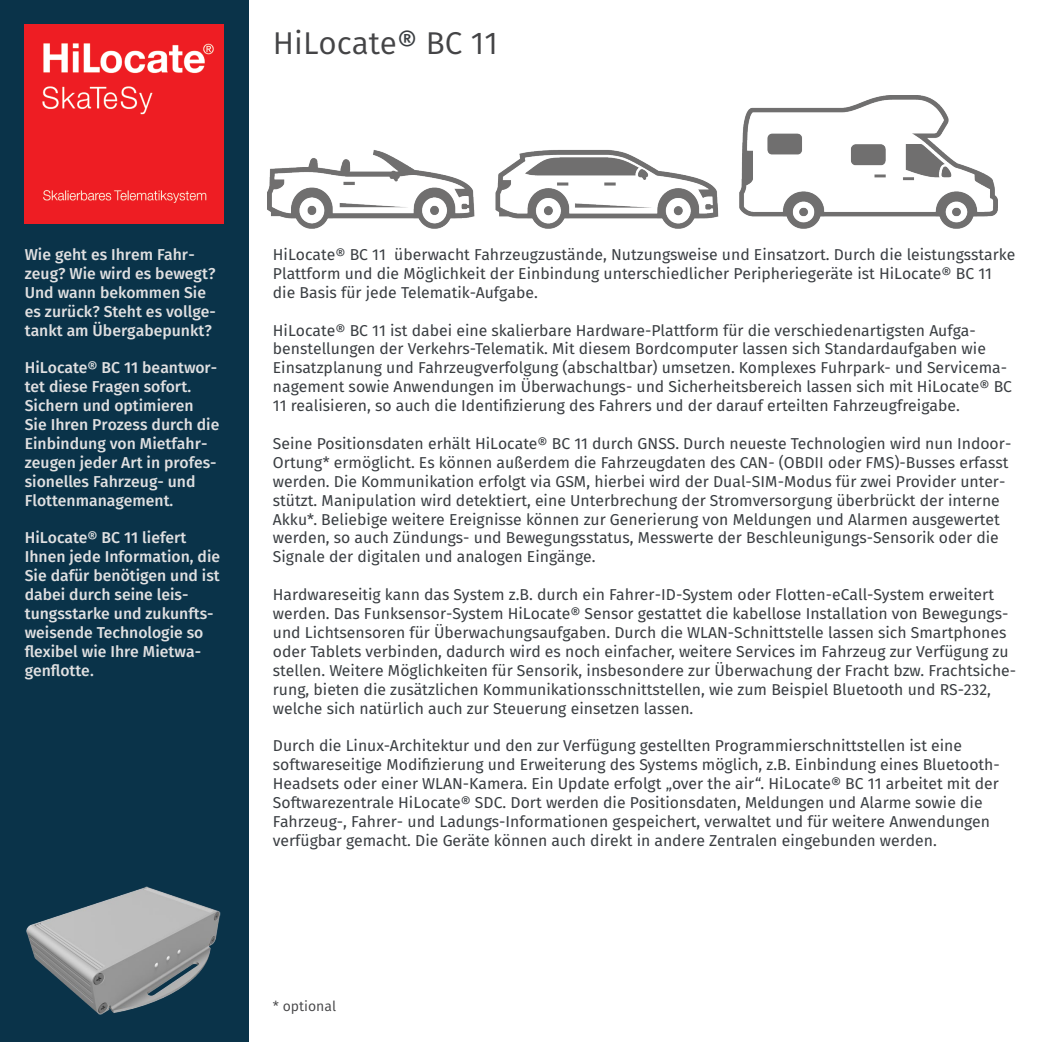
<style>
.page{position:relative;width:1042px;height:1042px;background:#fff}
.page>*{position:absolute;margin:0;border:0;box-sizing:border-box;transform-origin:0 0}
.t1{font:31.5px "Fira Sans";color:#444446}
.t2{font:15.75px/18.9px "Fira Sans";color:#3a3e42}
.t3{font:500 15.75px/18.9px "Fira Sans";color:#e0e0e1}
.t4{font:14px "Fira Sans";color:#444446}
.s1{color:#3a3e42}
</style>
<div class="page">
<div style="left:0;top:0;width:248px;height:1042px;background:#0a3349"></div>
<img style="left:25px;top:25px;width:198px;height:198px">
<img style="left:26px;top:886px;width:195px;height:129px">
<img style="left:268px;top:95px;width:729px;height:133px">
<p class="t1" style="left:273px;top:20px;width:226px">HiLocate<span class="s1">®</span> BC 11</p>
<p class="t3" style="left:25px;top:244px;width:192px">Wie geht es Ihrem Fahr&shy;zeug? Wie wird es bewegt?<br>Und wann bekommen Sie es zurück? Steht es vollge&shy;tankt am Übergabepunkt?</p>
<p class="t3" style="left:25px;top:358px;width:194px">HiLocate® BC 11 beantwor&shy;tet diese Fragen sofort.</p>
<p class="t3" style="left:25px;top:395px;width:196px">Sichern und optimieren<br>Sie Ihren Prozess durch die<br>Einbindung von Mietfahr&shy;zeugen jeder Art in profes&shy;sionelles Fahrzeug- und<br>Flottenmanagement.</p>
<p class="t3" style="left:25px;top:528px;width:197px">HiLocate® BC 11 liefert<br>Ihnen jede Information, die<br>Sie dafür benötigen und ist dabei durch seine leis&shy;tungsstarke und zukunfts&shy;weisende Technologie so flexibel wie Ihre Mietwa&shy;genflotte.</p>
<p class="t2" style="left:273px;top:244px;width:744px">HiLocate® BC 11 überwacht Fahrzeugzustände, Nutzungsweise und Einsatzort. Durch die leistungsstarke<br>Plattform und die Möglichkeit der Einbindung unterschiedlicher Peripheriegeräte ist HiLocate® BC 11 die Basis für jede Telematik-Aufgabe.</p>
<p class="t2" style="left:273px;top:320px;width:741px">HiLocate® BC 11 ist dabei eine skalierbare Hardware-Plattform für die verschiedenartigsten Aufga&shy;benstellungen der Verkehrs-Telematik. Mit diesem Bordcomputer lassen sich Standardaufgaben wie Einsatzplanung und Fahrzeugverfolgung (abschaltbar) umsetzen. Komplexes Fuhrpark- und Servicema&shy;nagement sowie Anwendungen im Überwachungs- und Sicherheitsbereich lassen sich mit HiLocate® BC 11 realisieren, so auch die Identifizierung des Fahrers und der darauf erteilten Fahrzeugfreigabe.</p>
<p class="t2" style="left:273px;top:433px;width:740px">Seine Positionsdaten erhält HiLocate® BC 11 durch GNSS. Durch neueste Technologien wird nun Indoor-Ortung* ermöglicht. Es können außerdem die Fahrzeugdaten des CAN- (OBDII oder FMS)-Busses erfasst werden. Die Kommunikation erfolgt via GSM, hierbei wird der Dual-SIM-Modus für zwei Provider unter&shy;stützt. Manipulation wird detektiert, eine Unterbrechung der Stromversorgung überbrückt der interne Akku*. Beliebige weitere Ereignisse können zur Generierung von Meldungen und Alarmen ausgewertet werden, so auch Zündungs- und Bewegungsstatus, Messwerte der Beschleunigungs-Sensorik oder die Signale der digitalen und analogen Eingänge.</p>
<p class="t2" style="left:273px;top:585px;width:745px">Hardwareseitig kann das System z.B. durch ein Fahrer-ID-System oder Flotten-eCall-System erweitert werden. Das Funksensor-System HiLocate® Sensor gestattet die kabellose Installation von Bewegungs&shy;und Lichtsensoren für Überwachungsaufgaben. Durch die WLAN-Schnittstelle lassen sich Smartphones oder Tablets verbinden, dadurch wird es noch einfacher, weitere Services im Fahrzeug zur Verfügung zu stellen. Weitere Möglichkeiten für Sensorik, insbesondere zur Überwachung der Fracht bzw. Frachtsiche&shy;rung, bieten die zusätzlichen Kommunikationsschnittstellen, wie zum Beispiel Bluetooth und RS-232, welche sich natürlich auch zur Steuerung einsetzen lassen.</p>
<p class="t2" style="left:273px;top:736px;width:728px">Durch die Linux-Architektur und den zur Verfügung gestellten Programmierschnittstellen ist eine softwareseitige Modifizierung und Erweiterung des Systems möglich, z.B. Einbindung eines Bluetooth-Headsets oder einer WLAN-Kamera. Ein Update erfolgt „over the air“. HiLocate® BC 11 arbeitet mit der Softwarezentrale HiLocate® SDC. Dort werden die Positionsdaten, Meldungen und Alarme sowie die Fahrzeug-, Fahrer- und Ladungs-Informationen gespeichert, verwaltet und für weitere Anwendungen verfügbar gemacht. Die Geräte können auch direkt in andere Zentralen eingebunden werden.</p>
<p class="t4" style="left:273px;top:996px;width:65px">* optional</p>
</div>
